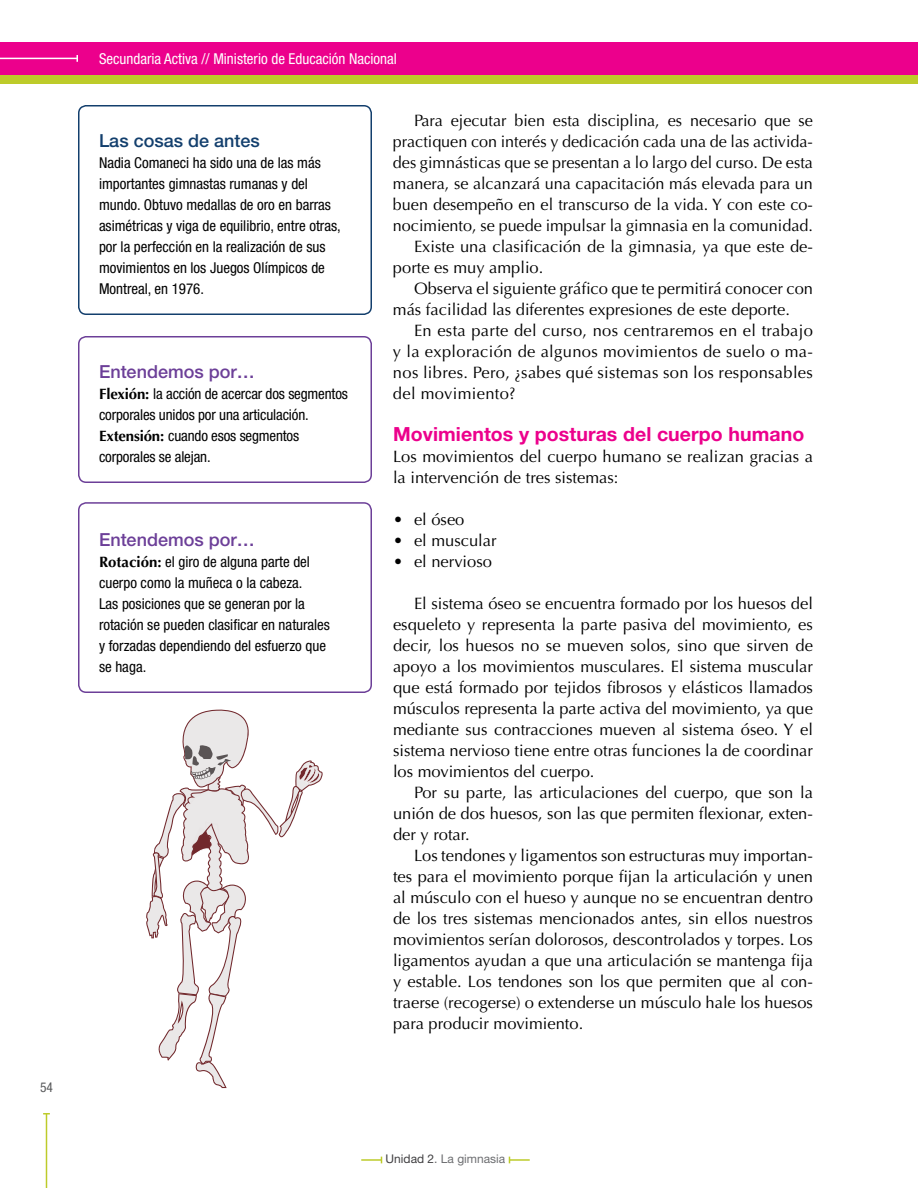
<style>
.page{position:relative;width:918px;height:1188px;background:#fff}
.page>*{position:absolute;margin:0;border:0;box-sizing:border-box;transform-origin:0 0}
.t1{font:700 19.5px "Helvetica Neue LT Std";letter-spacing:.005em;color:#ec008c}
.t2{font:500 18px "Helvetica Neue LT Std";color:#6c3f98}
.t3{font:500 18px "Helvetica Neue LT Std";color:#133f6d}
.t4{font:16.5px/21px "Optima LT Std";color:#000;text-align:justify}
.t5{font:16.5px "Optima LT Std";letter-spacing:.02em;color:#000}
.t6{font:condensed 15px/21px "Helvetica Neue LT Std";color:#000}
.t7{font:condensed 15px "Helvetica Neue LT Std";color:#fff}
.t8{font:condensed 13.5px "Helvetica Neue LT Std";color:#58595b}
.t9{font:12px "Helvetica Neue LT Std";color:#6d6e71}
.s1{font-family:"Optima LT Std";font-weight:700;font-stretch:normal}
.s2{color:#414042}
</style>
<div class="page">
<hr style="left:46px;top:1114px;width:1px;height:74px;background:#bdcb2a">
<div style="left:0;top:72px;width:918px;height:12px;background:#bdcb2a"></div>
<div style="left:0;top:42px;width:918px;height:33px;background:#ec008c"></div>
<hr style="left:361px;top:1159px;width:21px;height:2px;background:#bdcb2a">
<hr style="left:509px;top:1159px;width:21px;height:2px;background:#bdcb2a">
<hr style="left:0;top:58px;width:77px;height:1px;background:#fff">
<svg style="left:76px;top:55px;width:2px;height:7px"></svg>
<svg style="left:146px;top:710px;width:177px;height:378px"></svg>
<div style="left:78px;top:105px;width:294px;height:210px;border:2px solid #133f6d;border-radius:8px"></div>
<div style="left:78px;top:336px;width:294px;height:147px;border:2px solid #6c3f98;border-radius:8px"></div>
<div style="left:78px;top:502px;width:294px;height:191px;border:2px solid #6c3f98;border-radius:8px"></div>
<p class="t8" style="left:40px;top:1079px;width:14px">54</p>
<p class="t7" style="left:99px;top:50px;width:299px">Secundaria Activa // Ministerio de Educación Nacional</p>
<p class="t3" style="left:99px;top:130px;width:162px">Las cosas de antes</p>
<p class="t6" style="left:99px;top:152px;width:243px">Nadia Comaneci ha sido una de las más importantes gimnastas rumanas y del mundo. Obtuvo medallas de oro en barras asimétricas y viga de equilibrio, entre otras, por la perfección en la realización de sus movimientos en los Juegos Olímpicos de Montreal, en 1976.</p>
<p class="t2" style="left:99px;top:361px;width:157px">Entendemos por…</p>
<p class="t6" style="left:99px;top:383px;width:250px"><span class="s1">Flexión:</span> la acción de acercar dos segmentos corporales unidos por una articulación.<br><span class="s1">Extensión:</span> cuando esos segmentos corporales se alejan.</p>
<p class="t2" style="left:99px;top:529px;width:157px">Entendemos por…</p>
<p class="t6" style="left:99px;top:551px;width:233px"><span class="s1">Rotación:</span> el giro de alguna parte del cuerpo como la muñeca o la cabeza.<br>Las posiciones que se generan por la rotación se pueden clasificar en naturales y forzadas dependiendo del esfuerzo que se haga.</p>
<p class="t4" style="left:414px;top:110px;width:400px">Para ejecutar bien esta disciplina, es necesario que se</p>
<p class="t4" style="left:393px;top:131px;width:422px">practiquen con interés y dedicación cada una de las activida-</p>
<p class="t4" style="left:393px;top:152px;width:421px">des gimnásticas que se presentan a lo largo del curso. De esta</p>
<p class="t4" style="left:393px;top:173px;width:421px">manera, se alcanzará una capacitación más elevada para un</p>
<p class="t4" style="left:393px;top:194px;width:421px">buen desempeño en el transcurso de la vida. Y con este co-</p>
<p class="t4" style="left:393px;top:215px;width:422px">nocimiento, se puede impulsar la gimnasia en la comunidad.</p>
<p class="t4" style="left:414px;top:236px;width:400px">Existe una clasificación de la gimnasia, ya que este de-</p>
<p class="t4" style="left:393px;top:257px;width:152px">porte es muy amplio.</p>
<p class="t4" style="left:414px;top:278px;width:401px">Observa el siguiente gráfico que te permitirá conocer con</p>
<p class="t4" style="left:393px;top:299px;width:399px">más facilidad las diferentes expresiones de este deporte.</p>
<p class="t5" style="left:414px;top:321px;width:400px">En esta parte del curso, nos centraremos en el trabajo</p>
<p class="t5" style="left:393px;top:342px;width:421px">y la exploración de algunos movimientos de suelo o ma-</p>
<p class="t5" style="left:393px;top:363px;width:421px">nos libres. Pero, ¿sabes qué sistemas son los responsables</p>
<p class="t5" style="left:393px;top:384px;width:124px">del movimiento?</p>
<p class="t1" style="left:393px;top:422px;width:413px">Movimientos y posturas del cuerpo humano</p>
<p class="t4" style="left:393px;top:446px;width:422px">Los movimientos del cuerpo humano se realizan gracias a la intervención de tres sistemas:</p>
<p class="t4" style="left:393px;top:509px;width:73px">• el óseo</p>
<p class="t4" style="left:393px;top:530px;width:105px">• el muscular</p>
<p class="t4" style="left:393px;top:551px;width:100px">• el nervioso</p>
<p class="t4" style="left:393px;top:593px;width:422px;text-indent:21px">El sistema óseo se encuentra formado por los huesos del esqueleto y representa la parte pasiva del movimiento, es decir, los huesos no se mueven solos, sino que sirven de apoyo a los movimientos musculares. El sistema muscular que está formado por tejidos fibrosos y elásticos llamados músculos representa la parte activa del movimiento, ya que mediante sus contracciones mueven al sistema óseo. Y el sistema nervioso tiene entre otras funciones la de coordinar los movimientos del cuerpo.</p>
<p class="t4" style="left:393px;top:782px;width:421px;text-indent:21px">Por su parte, las articulaciones del cuerpo, que son la unión de dos huesos, son las que permiten flexionar, exten&shy;der y rotar.</p>
<p class="t4" style="left:393px;top:845px;width:422px;text-indent:21px">Los tendones y ligamentos son estructuras muy importan&shy;tes para el movimiento porque fijan la articulación y unen al músculo con el hueso y aunque no se encuentran dentro de los tres sistemas mencionados antes, sin ellos nuestros movimientos serían dolorosos, descontrolados y torpes. Los ligamentos ayudan a que una articulación se mantenga fija y estable. Los tendones son los que permiten que al con&shy;traerse (recogerse) o extenderse un músculo hale los huesos para producir movimiento.</p>
<p class="t9" style="left:386px;top:1152px;width:121px"><span class="s2">Unidad 2</span>. La gimnasia</p>
</div>
